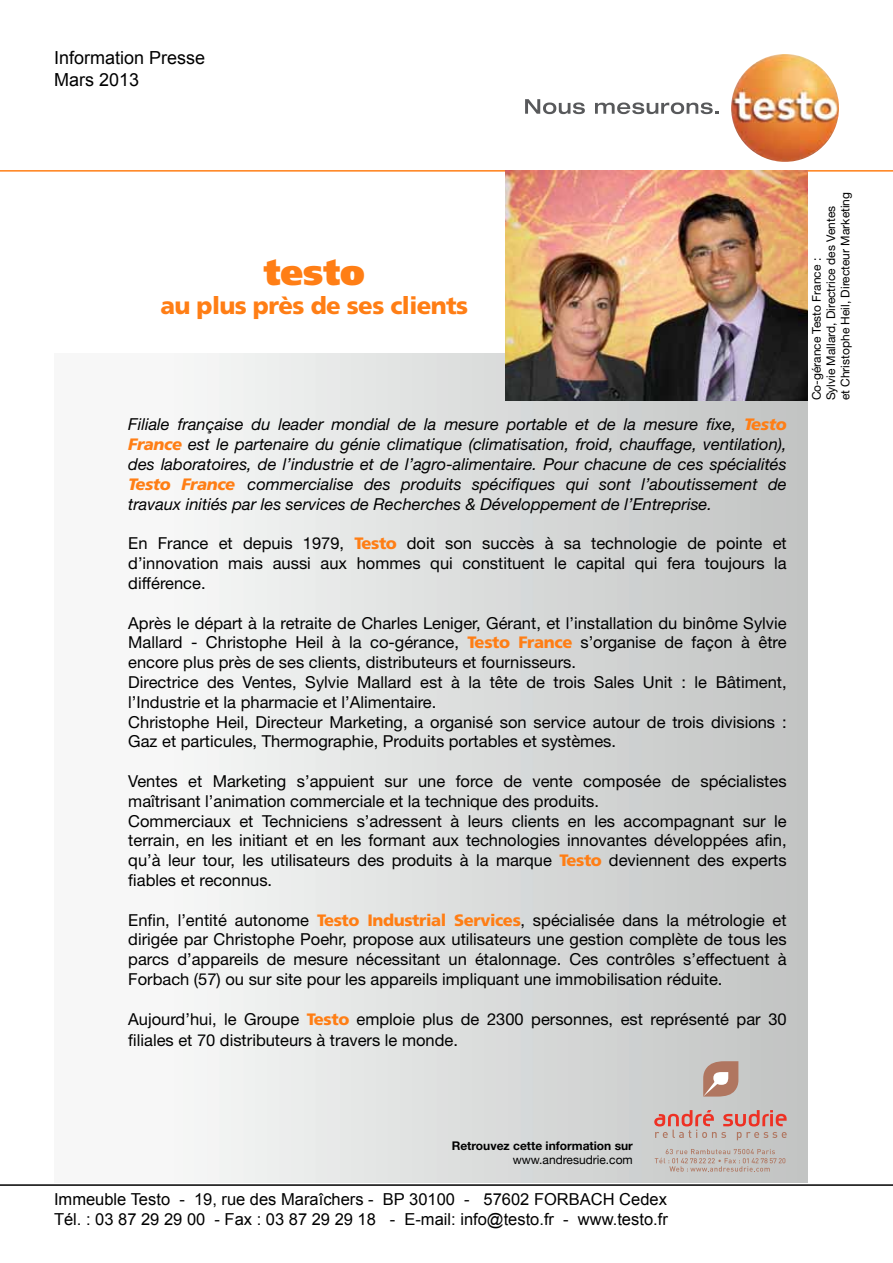
<style>
.page{position:relative;width:893px;height:1263px;background:#fff}
.page>*{position:absolute;margin:0;border:0;box-sizing:border-box;transform-origin:0 0}
.t1{font:900 36px "Frutiger";color:#ff7e15}
.t2{font:900 24px "Frutiger";letter-spacing:-.025em;color:#ff7e15}
.t3{font:18px/21.6px "Arial";color:#000}
.t4{font:16.5px/19.8px "Helvetica Neue";color:#000}
.t5{font:italic 16.5px/19.8px "Helvetica Neue";color:#000;text-align:justify}
.t6{font:16.5px/19.8px "Arial";color:#000}
.t7{font:12px/14.4px "Helvetica Neue";color:#000}
.t8{font:700 12px "Helvetica Neue";color:#000}
.t9{font:12px "Helvetica Neue";color:#000}
.s1{font-family:"Frutiger";font-weight:900;color:#ff7e15}
</style>
<div class="page">
<img style="left:194px;top:354px;width:614px;height:828px">
<hr style="left:0;top:170px;width:893px;height:2px;background:#ff7e15">
<hr style="left:0;top:1184px;width:893px;height:2px;background:#000">
<svg style="left:703px;top:1061px;width:35px;height:35px"></svg>
<svg style="left:654px;top:1110px;width:133px;height:30px;background:#cea7a3"></svg>
<svg style="left:655px;top:1149px;width:130px;height:22px;background:#c4bbb7"></svg>
<img style="left:731px;top:54px;width:108px;height:108px;border-radius:54px">
<svg style="left:525px;top:99px;width:60px;height:15px"></svg>
<svg style="left:595px;top:102px;width:124px;height:12px"></svg>
<img style="left:506px;top:171px;width:302px;height:230px">
<p class="t3" style="left:54px;top:47px;width:153px">Information Presse<br>Mars 2013</p>
<h1 class="t1" style="left:264px;top:251px;width:102px">testo</h1>
<h2 class="t2" style="left:160px;top:291px;width:309px">au plus près de ses clients</h2>
<p class="t5" style="left:128px;top:414px;width:660px">Filiale française du leader mondial de la mesure portable et de la mesure fixe, <span class="s1">Testo France</span> est le partenaire du génie climatique (climatisation, froid, chauffage, ventilation), des laboratoires, de l’industrie et de l’agro-alimentaire. Pour chacune de ces spécialités <span class="s1">Testo France</span> commercialise des produits spécifiques qui sont l’aboutissement de travaux initiés par les services de Recherches &amp; Développement de l’Entreprise.</p>
<p class="t4" style="left:128px;top:533px;width:660px;text-align:justify">En France et depuis 1979, <span class="s1">Testo</span> doit son succès à sa technologie de pointe et d’innovation mais aussi aux hommes qui constituent le capital qui fera toujours la différence.</p>
<p class="t4" style="left:128px;top:612px;width:660px">Après le départ à la retraite de Charles Leniger, Gérant, et l’installation du binôme Sylvie Mallard - Christophe Heil à la co-gérance, <span class="s1">Testo France</span> s’organise de façon à être encore plus près de ses clients, distributeurs et fournisseurs.<br>Directrice des Ventes, Sylvie Mallard est à la tête de trois Sales Unit : le Bâtiment, l’Industrie et la pharmacie et l’Alimentaire.<br>Christophe Heil, Directeur Marketing, a organisé son service autour de trois divisions :<br>Gaz et particules, Thermographie, Produits portables et systèmes.</p>
<p class="t4" style="left:128px;top:771px;width:660px">Ventes et Marketing s’appuient sur une force de vente composée de spécialistes maîtrisant l’animation commerciale et la technique des produits.<br>Commerciaux et Techniciens s’adressent à leurs clients en les accompagnant sur le terrain, en les initiant et en les formant aux technologies innovantes développées afin, qu’à leur tour, les utilisateurs des produits à la marque <span class="s1">Testo</span> deviennent des experts fiables et reconnus.</p>
<p class="t4" style="left:128px;top:909px;width:660px;text-align:justify">Enfin, l’entité autonome <span class="s1">Testo Industrial Services</span>, spécialisée dans la métrologie et dirigée par Christophe Poehr, propose aux utilisateurs une gestion complète de tous les parcs d’appareils de mesure nécessitant un étalonnage. Ces contrôles s’effectuent à Forbach (57) ou sur site pour les appareils impliquant une immobilisation réduite.</p>
<p class="t4" style="left:128px;top:1008px;width:660px;line-height:21.6px">Aujourd’hui, le Groupe <span class="s1">Testo</span> emploie plus de 2300 personnes, est représenté par 30 filiales et 70 distributeurs à travers le monde.</p>
<p class="t7" style="left:809px;top:400px;width:210px;rotate:-90deg">Co-gérance Testo France :<br>Sylvie Mallard, Directrice des Ventes<br>et Christophe Heil, Directeur Marketing</p>
<p class="t8" style="left:452px;top:1138px;width:183px">Retrouvez cette information sur</p>
<p class="t9" style="left:513px;top:1153px;width:122px">www.andresudrie.com</p>
<p class="t6" style="left:54px;top:1189px;width:615px">Immeuble Testo - 19, rue des Maraîchers - BP 30100 - 57602 FORBACH Cedex<br>Tél. : 03 87 29 29 00 - Fax : 03 87 29 29 18 - E-mail: info@testo.fr - www.testo.fr</p>
</div>
